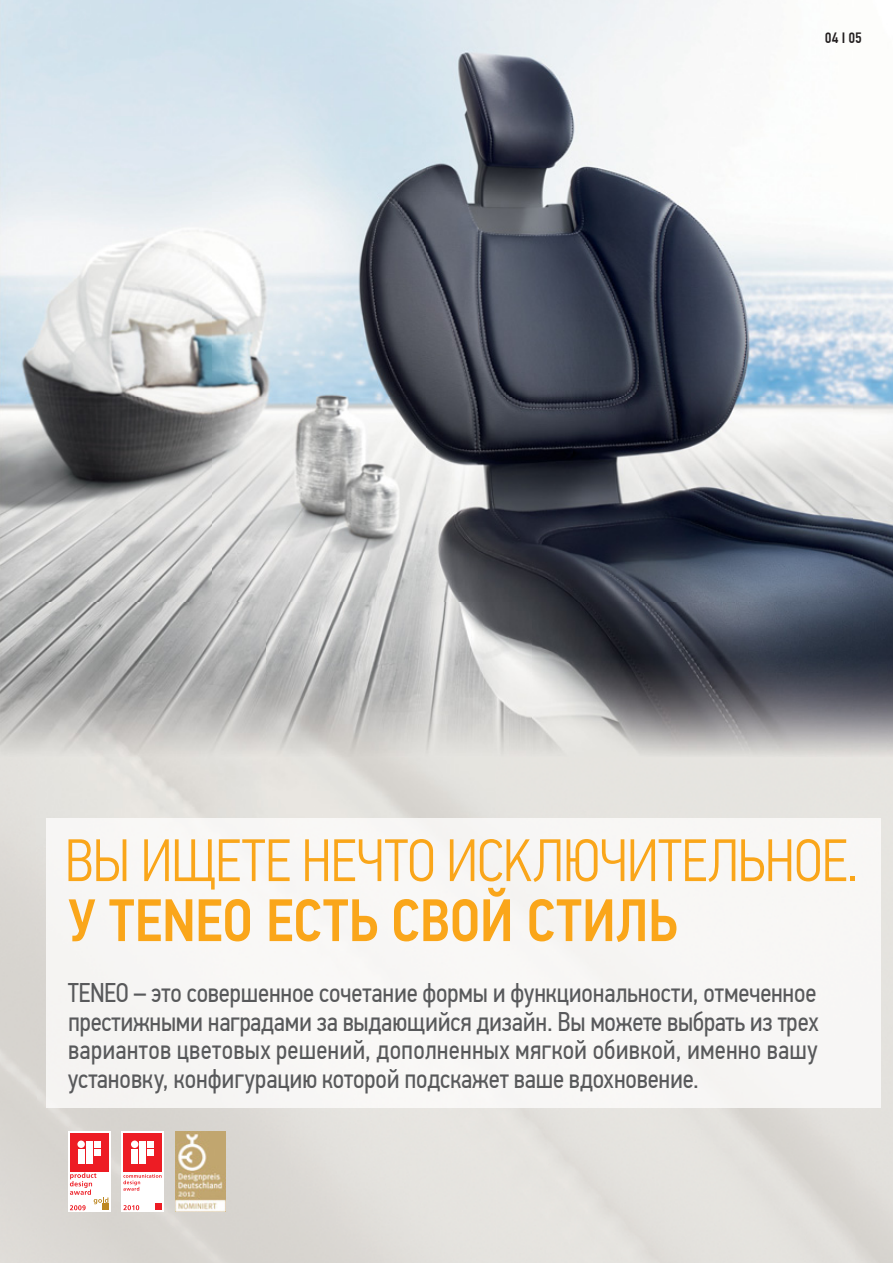
<style>
.page{position:relative;width:893px;height:1263px;background:#fff}
.page>*{position:absolute;margin:0;border:0;box-sizing:border-box;transform-origin:0 0}
.t1{font:300 60px "PF Din Text Cond Pro";letter-spacing:-.015em;color:#faa61a;scale:.96 1}
.t2{font:500 60px "PF Din Text Cond Pro";color:#faa61a}
.t3{font:27px/28.5px "PF Din Text Cond Pro";letter-spacing:-.005em;color:#58595b;text-align:justify}
.t4{font:500 15px "PF Din Text Cond Pro";color:#231f20}
</style>
<div class="page">
<div style="left:36px;top:846px;width:51px;height:417px;background:#d9d6d2"></div>
<img style="left:87px;top:1107px;width:768px;height:156px">
<img style="left:0;top:0;width:893px;height:757px">
<div style="left:47px;top:818px;width:833px;height:289px;background:#f8f6f5"></div>
<div style="left:122px;top:1131px;width:42px;height:81px;background:#fff"></div>
<svg style="left:123px;top:1174px;width:39px;height:17px"></svg>
<svg style="left:123px;top:1205px;width:16px;height:5px"></svg>
<div style="left:155px;top:1204px;width:7px;height:6px;background:#ed1c24"></div>
<div style="left:123px;top:1133px;width:39px;height:38px;background:#ed1c24"></div>
<div style="left:132px;top:1149px;width:6px;height:15px;background:#fff"></div>
<div style="left:131px;top:1141px;width:7px;height:7px;background:#fff;border-radius:50%"></div>
<div style="left:148px;top:1141px;width:6px;height:7px;background:#fff"></div>
<div style="left:140px;top:1141px;width:6px;height:23px;background:#fff"></div>
<div style="left:148px;top:1149px;width:6px;height:7px;background:#fff"></div>
<svg style="left:68px;top:1131px;width:42px;height:81px"></svg>
<div style="left:70px;top:1133px;width:38px;height:38px;background:#ed1c24"></div>
<div style="left:78px;top:1149px;width:6px;height:15px;background:#fff"></div>
<div style="left:77px;top:1141px;width:8px;height:7px;background:#fff;border-radius:50%"></div>
<div style="left:94px;top:1141px;width:7px;height:7px;background:#fff"></div>
<div style="left:86px;top:1141px;width:7px;height:23px;background:#fff"></div>
<div style="left:94px;top:1149px;width:7px;height:7px;background:#fff"></div>
<svg style="left:70px;top:1173px;width:38px;height:37px"></svg>
<img style="left:175px;top:1131px;width:50px;height:81px">
<p class="t4" style="left:825px;top:31px;width:38px">04 I 05</p>
<h1 class="t1" style="left:65px;top:836px;width:827px">ВЫ ИЩЕТЕ НЕЧТО ИСKЛЮЧИТЕЛЬНОЕ.</h1>
<h1 class="t2" style="left:68px;top:896px;width:611px">У TENEO ЕСТЬ СВОЙ СТИЛЬ</h1>
<p class="t3" style="left:68px;top:981px;width:752px">TENEO – это совершенное сочетание формы и функциональности, отмеченное престижными наградами за выдающийся дизайн. Вы можете выбрать из трех вариантов цветовых решений, дополненных мягкой обивкой, именно вашу установку, конфигурацию которой подскажет ваше вдохновение.</p>
</div>
